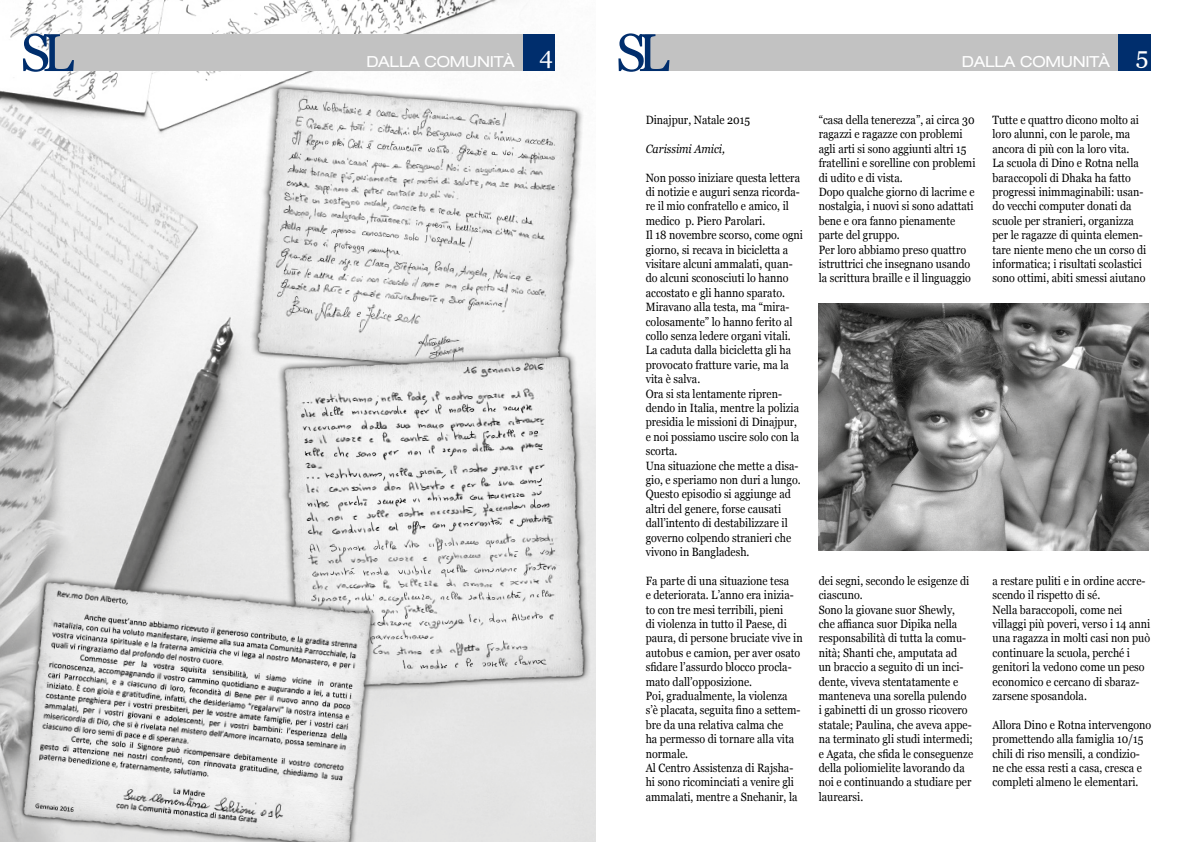
<style>
.page{position:relative;width:1191px;height:842px;background:#fff}
.page>*{position:absolute;margin:0;border:0;box-sizing:border-box;transform-origin:0 0}
.t1{font:53.1px "Georgia";color:#002e6d}
.t2{font:expanded 15.3px "Helvetica Neue LT Std";letter-spacing:-.015em;color:#fff}
.t3{font:12px/14.4px "Georgia";color:#000;scale:.89 1}
.t4{font:italic 12px "Georgia";color:#000;scale:.89 1}
.s1{font-family:"Georgia";font-stretch:normal;font-size:53.1px;color:#002e6d}
</style>
<div class="page">
<div style="left:646px;top:34px;width:472px;height:37px;background:#c2c2c2"></div>
<div style="left:1118px;top:34px;width:32px;height:37px;background:#002e6d"></div>
<img style="left:0;top:0;width:595px;height:842px">
<div style="left:522px;top:34px;width:33px;height:37px;background:#002e6d"></div>
<div style="left:51px;top:34px;width:471px;height:37px;background:#c2c2c2"></div>
<img style="left:246px;top:76px;width:344px;height:313px">
<img style="left:266px;top:89px;width:305px;height:290px">
<img style="left:274px;top:342px;width:321px;height:361px">
<img style="left:291px;top:348px;width:276px;height:358px">
<img style="left:7px;top:572px;width:378px;height:270px">
<img style="left:16px;top:568px;width:354px;height:274px">
<img style="left:818px;top:303px;width:330px;height:248px">
<h1 class="t1" style="left:21px;top:14px;width:55px">SL</h1>
<p class="t2" style="left:366px;top:52px;width:304px">DALLA COMUNITÀ <sup>4</sup> <span class="s1">SL</span></p>
<p class="t2" style="left:961px;top:52px;width:188px">DALLA COMUNITÀ <sup>5</sup></p>
<p class="t3" style="left:646px;top:112px;width:119px">Dinajpur, Natale 2015</p>
<p class="t4" style="left:646px;top:140px;width:91px">Carissimi Amici,</p>
<p class="t3" style="left:646px;top:170px;width:178px">Non posso iniziare questa lettera di notizie e auguri senza ricorda&shy;re il mio confratello e amico, il medico p. Piero Parolari.<br>Il 18 novembre scorso, come ogni giorno, si recava in bicicletta a visitare alcuni ammalati, quan&shy;do alcuni sconosciuti lo hanno accostato e gli hanno sparato.<br>Miravano alla testa, ma “mira&shy;colosamente” lo hanno ferito al collo senza ledere organi vitali.<br>La caduta dalla bicicletta gli ha provocato fratture varie, ma la vita è salva.<br>Ora si sta lentamente ripren&shy;dendo in Italia, mentre la polizia presidia le missioni di Dinajpur, e noi possiamo uscire solo con la scorta.<br>Una situazione che mette a disa&shy;gio, e speriamo non duri a lungo.<br>Questo episodio si aggiunge ad altri del genere, forse causati dall’intento di destabilizzare il governo colpendo stranieri che vivono in Bangladesh.</p>
<p class="t3" style="left:646px;top:573px;width:178px">Fa parte di una situazione tesa<br>e deteriorata. L’anno era inizia&shy;to con tre mesi terribili, pieni<br>di violenza in tutto il Paese, di paura, di persone bruciate vive in autobus e camion, per aver osato sfidare l’assurdo blocco procla&shy;mato dall’opposizione.<br>Poi, gradualmente, la violenza s’è placata, seguita fino a settem&shy;bre da una relativa calma che<br>ha permesso di tornare alla vita normale.<br>Al Centro Assistenza di Rajsha&shy;hi sono ricominciati a venire gli ammalati, mentre a Snehanir, la</p>
<p class="t3" style="left:818px;top:112px;width:178px">“casa della tenerezza”, ai circa 30 ragazzi e ragazze con problemi agli arti si sono aggiunti altri 15 fratellini e sorelline con problemi di udito e di vista.<br>Dopo qualche giorno di lacrime e nostalgia, i nuovi si sono adattati bene e ora fanno pienamente parte del gruppo.<br>Per loro abbiamo preso quattro istruttrici che insegnano usando la scrittura braille e il linguaggio</p>
<p class="t3" style="left:818px;top:573px;width:175px">dei segni, secondo le esigenze di ciascuno.<br>Sono la giovane suor Shewly, che affianca suor Dipika nella responsabilità di tutta la comu&shy;nità; Shanti che, amputata ad<br>un braccio a seguito di un inci&shy;dente, viveva stentatamente e manteneva una sorella pulendo<br>i gabinetti di un grosso ricovero statale; Paulina, che aveva appe&shy;na terminato gli studi intermedi; e Agata, che sfida le conseguenze della poliomielite lavorando da noi e continuando a studiare per laurearsi.</p>
<p class="t3" style="left:992px;top:112px;width:174px">Tutte e quattro dicono molto ai loro alunni, con le parole, ma ancora di più con la loro vita.<br>La scuola di Dino e Rotna nella baraccopoli di Dhaka ha fatto progressi inimmaginabili: usan&shy;do vecchi computer donati da scuole per stranieri, organizza per le ragazze di quinta elemen&shy;tare niente meno che un corso di informatica; i risultati scolastici sono ottimi, abiti smessi aiutano</p>
<p class="t3" style="left:992px;top:573px;width:179px">a restare puliti e in ordine accre&shy;scendo il rispetto di sé.<br>Nella baraccopoli, come nei villaggi più poveri, verso i 14 anni una ragazza in molti casi non può continuare la scuola, perché i genitori la vedono come un peso economico e cercano di sbaraz&shy;zarsene sposandola.</p>
<p class="t3" style="left:992px;top:717px;width:180px">Allora Dino e Rotna intervengono promettendo alla famiglia 10/15 chili di riso mensili, a condizio&shy;ne che essa resti a casa, cresca e completi almeno le elementari.</p>
</div>
